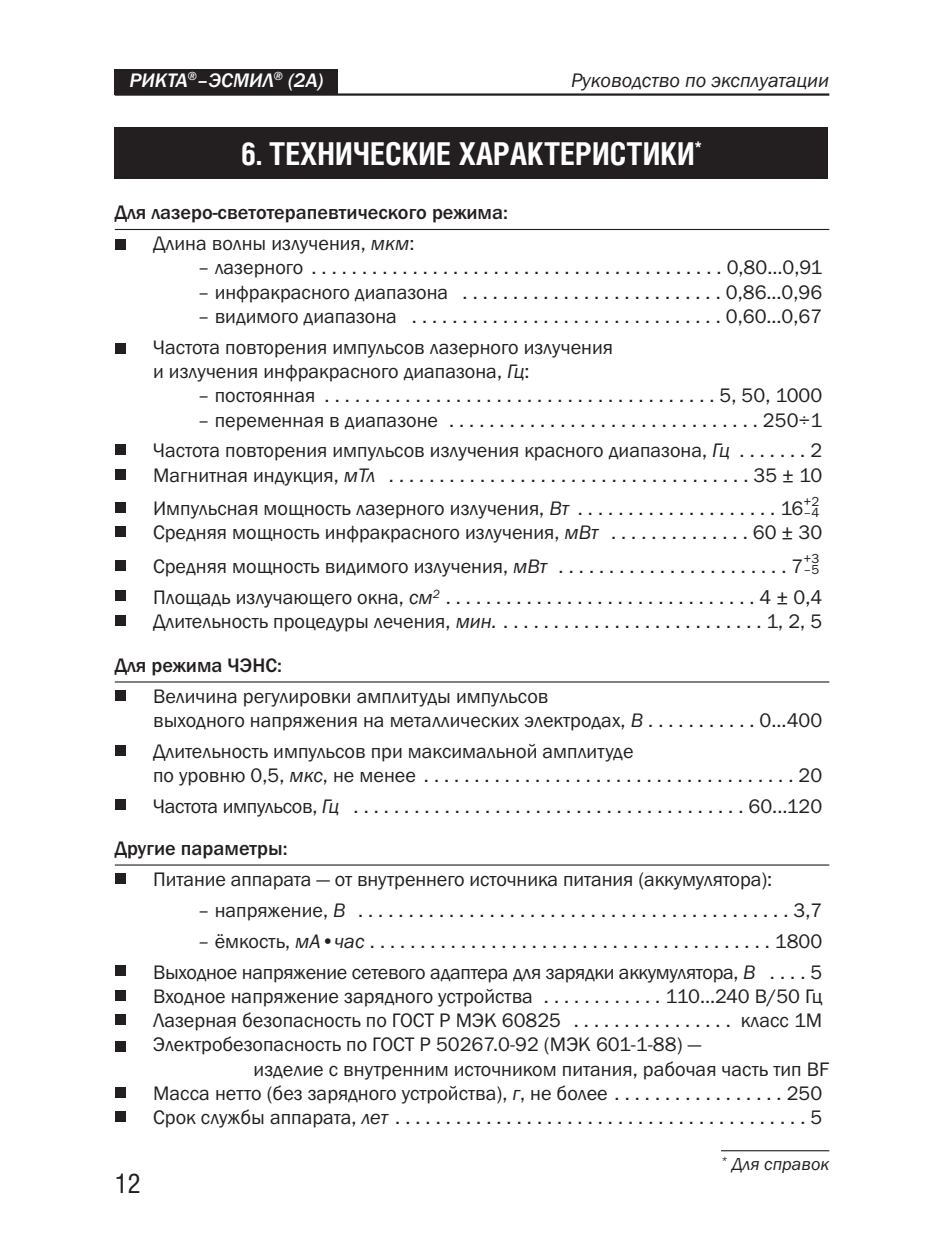
<style>
.page{position:relative;width:925px;height:1244px;background:#fff}
.page>*{position:absolute;margin:0;border:0;box-sizing:border-box;transform-origin:0 0}
.t1{font:700 31.5px "Helios Cond";color:#fff}
.t2{font:27px "Helios Cond";color:#231f20}
.t3{font:20.25px/30.6px "Franklin Gothic";color:#231f20}
.t4{font:500 20.25px/31.1px "Franklin Gothic";color:#231f20}
.t5{font:italic 20.25px "Franklin Gothic";color:#231f20}
.t6{font:italic 500 20.25px "Franklin Gothic";color:#fff}
.t7{font:italic 18px "Franklin Gothic";color:#231f20}
.t8{font:13.5px/11px "Franklin Gothic";color:#231f20}
.s1{font-weight:400}
.s2{font-weight:400;font-style:italic}
.s3{font-style:italic}
.s4{font-weight:500}
</style>
<div class="page">
<hr style="left:115px;top:229px;width:714px;height:1px;background:#231f20">
<hr style="left:115px;top:681px;width:714px;height:1px;background:#231f20">
<hr style="left:115px;top:864px;width:714px;height:1px;background:#231f20">
<hr style="left:721px;top:1150px;width:108px;height:1px;background:#231f20">
<div style="left:115px;top:128px;width:713px;height:51px;background:#231f20"></div>
<div style="left:115px;top:239px;width:11px;height:11px;background:#231f20"></div>
<div style="left:115px;top:343px;width:11px;height:11px;background:#231f20"></div>
<div style="left:115px;top:444px;width:11px;height:11px;background:#231f20"></div>
<div style="left:115px;top:468px;width:11px;height:11px;background:#231f20"></div>
<div style="left:115px;top:502px;width:11px;height:11px;background:#231f20"></div>
<div style="left:115px;top:526px;width:11px;height:11px;background:#231f20"></div>
<div style="left:115px;top:560px;width:11px;height:10px;background:#231f20"></div>
<div style="left:115px;top:590px;width:11px;height:11px;background:#231f20"></div>
<div style="left:115px;top:615px;width:11px;height:10px;background:#231f20"></div>
<div style="left:115px;top:689px;width:11px;height:11px;background:#231f20"></div>
<div style="left:115px;top:744px;width:11px;height:11px;background:#231f20"></div>
<div style="left:115px;top:799px;width:11px;height:11px;background:#231f20"></div>
<div style="left:115px;top:872px;width:11px;height:11px;background:#231f20"></div>
<div style="left:115px;top:965px;width:11px;height:11px;background:#231f20"></div>
<div style="left:115px;top:990px;width:11px;height:10px;background:#231f20"></div>
<div style="left:115px;top:1014px;width:11px;height:11px;background:#231f20"></div>
<div style="left:115px;top:1040px;width:11px;height:11px;background:#231f20"></div>
<div style="left:115px;top:1087px;width:11px;height:11px;background:#231f20"></div>
<div style="left:115px;top:1111px;width:11px;height:11px;background:#231f20"></div>
<hr style="left:115px;top:93px;width:714px;height:3px;background:#231f20">
<div style="left:115px;top:69px;width:223px;height:26px;background:#231f20"></div>
<p class="t6" style="left:129px;top:68px;width:196px">РИКТА<sup>®</sup>–ЭСМИЛ<sup>®</sup> (2А)</p>
<p class="t5" style="left:571px;top:68px;width:260px">Руководство по эксплуатации</p>
<h1 class="t1" style="left:241px;top:142px;width:463px">6. ТЕХНИЧЕСКИЕ ХАРАКТЕРИСТИКИ<sup>*</sup></h1>
<p class="t4" style="left:153px;top:197px;width:356px;text-indent:-38px">Для лазеро-светотерапевтического режима:<br><span class="s1">Длина волны излучения,</span> <span class="s2">мкм</span><span class="s1">:</span></p>
<p class="t3" style="left:198px;top:252px;width:626px">– лазерного . . . . . . . . . . . . . . . . . . . . . . . . . . . . . . . . . . . . . . . . . 0,80…0,91</p>
<p class="t3" style="left:198px;top:276px;width:626px">– инфракрасного диапазона . . . . . . . . . . . . . . . . . . . . . . . . . . 0,86…0,96</p>
<p class="t3" style="left:153px;top:301px;width:671px;text-indent:45px">– видимого диапазона . . . . . . . . . . . . . . . . . . . . . . . . . . . . . . . 0,60…0,67<br>Частота повторения импульсов лазерного излучения</p>
<p class="t3" style="left:153px;top:356px;width:378px">и излучения инфракрасного диапазона, <span class="s3">Гц</span>:</p>
<p class="t3" style="left:198px;top:380px;width:626px">– постоянная . . . . . . . . . . . . . . . . . . . . . . . . . . . . . . . . . . . . . . . 5, 50, 1000</p>
<p class="t3" style="left:153px;top:404px;width:671px;text-align:right">– переменная в диапазоне . . . . . . . . . . . . . . . . . . . . . . . . . . . . . . . 250÷1<br>Частота повторения импульсов излучения красного диапазона, <span class="s3">Гц</span> . . . . . . . 2</p>
<p class="t3" style="left:153px;top:458px;width:671px;line-height:33.3px">Магнитная индукция, <span class="s3">мТл</span> . . . . . . . . . . . . . . . . . . . . . . . . . . . . . . . . . . . . 35 ± 10<br>Импульсная мощность лазерного излучения, <span class="s3">Вт</span> . . . . . . . . . . . . . . . . . . . . 16</p>
<p class="t3" style="left:153px;top:516px;width:671px;line-height:33.3px">Средняя мощность инфракрасного излучения, <span class="s3">мВт</span> . . . . . . . . . . . . . . 60 ± 30<br>Средняя мощность видимого излучения, <span class="s3">мВт</span> . . . . . . . . . . . . . . . . . . . . . . . 7</p>
<p class="t3" style="left:153px;top:584px;width:671px;line-height:24.3px">Площадь излучающего окна, <span class="s3">см</span><sup>2</sup> . . . . . . . . . . . . . . . . . . . . . . . . . . . . . . . 4 ± 0,4<br>Длительность процедуры лечения, <span class="s3">мин.</span> . . . . . . . . . . . . . . . . . . . . . . . . . . 1, 2, 5</p>
<p class="t4" style="left:115px;top:649px;width:169px">Для режима ЧЭНС:</p>
<p class="t3" style="left:153px;top:683px;width:671px;line-height:24.3px">Величина регулировки амплитуды импульсов<br>выходного напряжения на металлических электродах, <span class="s3">В</span> . . . . . . . . . . . 0...400</p>
<p class="t3" style="left:153px;top:738px;width:671px;line-height:24.3px">Длительность импульсов при максимальной амплитуде<br>по уровню 0,5, <span class="s3">мкс</span>, не менее . . . . . . . . . . . . . . . . . . . . . . . . . . . . . . . . . . . . . 20</p>
<p class="t3" style="left:115px;top:784px;width:709px;line-height:42.1px;text-indent:38px">Частота импульсов, <span class="s3">Гц</span> . . . . . . . . . . . . . . . . . . . . . . . . . . . . . . . . . . . . . . . 60...120<br><span class="s4">Другие параметры:</span></p>
<p class="t3" style="left:153px;top:863px;width:621px">Питание аппарата — от внутреннего источника питания (аккумулятора):</p>
<p class="t3" style="left:198px;top:894px;width:626px">– напряжение, <span class="s3">В</span> . . . . . . . . . . . . . . . . . . . . . . . . . . . . . . . . . . . . . . . . . . . 3,7</p>
<p class="t3" style="left:153px;top:925px;width:671px;text-align:right">– ёмкость, <span class="s3">мА•час</span> . . . . . . . . . . . . . . . . . . . . . . . . . . . . . . . . . . . . . . . . 1800<br>Выходное напряжение сетевого адаптера для зарядки аккумулятора, <span class="s3">В</span> . . . . 5</p>
<p class="t3" style="left:153px;top:980px;width:671px">Входное напряжение зарядного устройства . . . . . . . . . . . . 110…240 В/50 Гц</p>
<p class="t3" style="left:153px;top:1005px;width:671px">Лазерная безопасность по ГОСТ Р МЭК 60825 . . . . . . . . . . . . . . . . класс 1М</p>
<p class="t3" style="left:153px;top:1029px;width:549px">Электробезопасность по ГОСТ Р 50267.0-92 (МЭК 601-1-88) —</p>
<p class="t3" style="left:254px;top:1053px;width:577px">изделие с внутренним источником питания, рабочая часть тип BF</p>
<p class="t3" style="left:153px;top:1078px;width:671px">Масса нетто (без зарядного устройства), <span class="s3">г</span>, не более . . . . . . . . . . . . . . . . . 250</p>
<p class="t3" style="left:153px;top:1102px;width:671px">Срок службы аппарата, <span class="s3">лет</span> . . . . . . . . . . . . . . . . . . . . . . . . . . . . . . . . . . . . . . . . . 5</p>
<p class="t7" style="left:721px;top:1153px;width:110px"><sup>*</sup> Для справок</p>
<p class="t8" style="left:803px;top:495px;width:17px">+2 –4</p>
<p class="t8" style="left:803px;top:553px;width:17px">+3 –5</p>
<h2 class="t2" style="left:115px;top:1174px;width:27px">12</h2>
</div>
